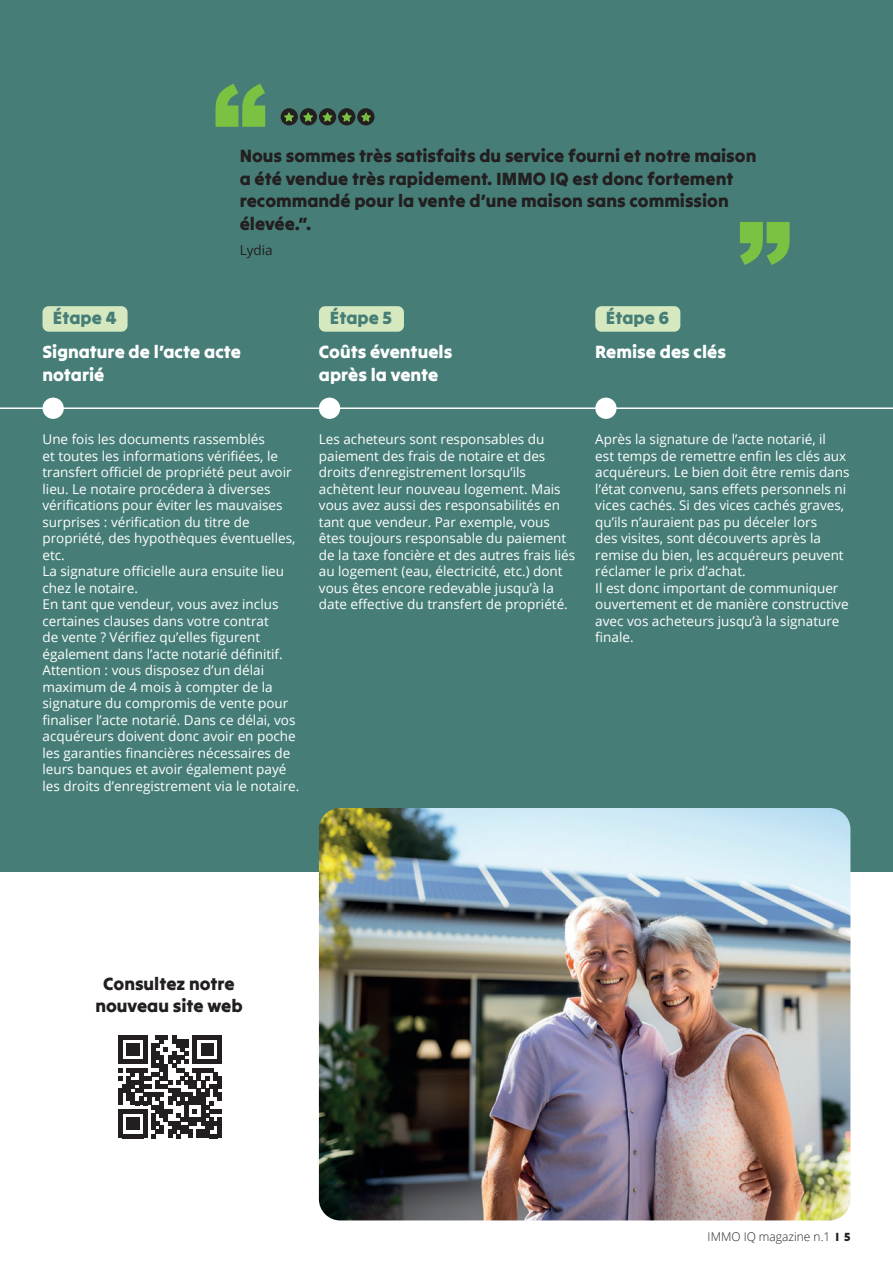
<style>
.page{position:relative;width:893px;height:1263px;background:#fff}
.page>*{position:absolute;margin:0;border:0;box-sizing:border-box;transform-origin:0 0}
.t1{font:900 108px "Arial";color:#7bc142}
.quote_12pt{font:18px/22.5px "Tilt Warp";color:#231f20;text-align:center}
.titel_groen_12pt{font:18px/22.5px "Tilt Warp";color:#fff}
.titel_groen_12pt-2{font:18px "Tilt Warp";color:#467e77}
.body_zwart{font:13.5px/16.5px "Open Sans";color:#fff}
.body_zwart-2{font:13.5px "Open Sans";color:#231f20}
.t2{font:300 12px "Open Sans";color:#231f20}
.s1{font-family:"Tilt Warp";font-weight:400}
</style>
<div class="page">
<div style="left:0;top:0;width:893px;height:872px;background:#467e77"></div>
<hr style="left:0;top:407px;width:893px;height:2px;background:#fff">
<div style="left:43px;top:306px;width:85px;height:26px;background:#d5e8c0;border-radius:6px"></div>
<div style="left:43px;top:398px;width:21px;height:21px;background:#fff;border-radius:50%"></div>
<div style="left:319px;top:306px;width:85px;height:26px;background:#d5e8c0;border-radius:6px"></div>
<div style="left:319px;top:398px;width:21px;height:21px;background:#fff;border-radius:50%"></div>
<div style="left:595px;top:306px;width:85px;height:26px;background:#d5e8c0;border-radius:6px"></div>
<div style="left:595px;top:398px;width:22px;height:21px;background:#fff;border-radius:50%"></div>
<img style="left:319px;top:808px;width:531px;height:412px">
<svg style="left:119px;top:1035px;width:103px;height:103px"></svg>
<div style="left:217px;top:1117px;width:5px;height:13px;background:#231f20"></div>
<div style="left:217px;top:1130px;width:5px;height:8px;background:#231f20"></div>
<div style="left:281px;top:108px;width:17px;height:17px;background:#231f20;border-radius:50%"></div>
<div style="left:300px;top:108px;width:17px;height:17px;background:#231f20;border-radius:50%"></div>
<div style="left:319px;top:108px;width:17px;height:17px;background:#231f20;border-radius:50%"></div>
<div style="left:338px;top:108px;width:17px;height:17px;background:#231f20;border-radius:50%"></div>
<div style="left:357px;top:108px;width:18px;height:17px;background:#231f20;border-radius:50%"></div>
<svg style="left:284px;top:112px;width:10px;height:10px"></svg>
<svg style="left:303px;top:112px;width:10px;height:10px"></svg>
<svg style="left:322px;top:112px;width:10px;height:10px"></svg>
<svg style="left:342px;top:112px;width:10px;height:10px"></svg>
<svg style="left:361px;top:112px;width:10px;height:10px"></svg>
<p class="t1" style="left:213px;top:45px;width:55px">“</p>
<p class="quote_12pt" style="left:240px;top:144px;width:518px;text-align:left">Nous sommes très satisfaits du service fourni et notre maison a été vendue très rapidement. IMMO IQ est donc fortement recommandé pour la vente d’une maison sans commission élevée.”.</p>
<p class="body_zwart-2" style="left:240px;top:241px;width:35px">Lydia</p>
<p class="t1" style="left:792px;top:303px;width:56px;rotate:-180deg">“</p>
<p class="titel_groen_12pt-2" style="left:53px;top:303px;width:65px">Étape 4</p>
<p class="titel_groen_12pt" style="left:43px;top:340px;width:200px">Signature de l’acte acte notarié</p>
<p class="body_zwart" style="left:43px;top:431px;width:254px">Une fois les documents rassemblés<br>et toutes les informations vérifiées, le transfert officiel de propriété peut avoir lieu. Le notaire procédera à diverses vérifications pour éviter les mauvaises surprises : vérification du titre de propriété, des hypothèques éventuelles, etc.</p>
<p class="body_zwart" style="left:43px;top:563px;width:243px">La signature officielle aura ensuite lieu chez le notaire.</p>
<p class="body_zwart" style="left:43px;top:596px;width:242px">En tant que vendeur, vous avez inclus certaines clauses dans votre contrat de vente ? Vérifiez qu’elles figurent également dans l’acte notarié définitif.</p>
<p class="body_zwart" style="left:43px;top:662px;width:258px">Attention : vous disposez d’un délai maximum de 4 mois à compter de la signature du compromis de vente pour finaliser l’acte notarié. Dans ce délai, vos acquéreurs doivent donc avoir en poche les garanties financières nécessaires de leurs banques et avoir également payé les droits d’enregistrement via le notaire.</p>
<p class="titel_groen_12pt-2" style="left:330px;top:303px;width:64px">Étape 5</p>
<p class="titel_groen_12pt" style="left:319px;top:340px;width:135px">Coûts éventuels</p>
<p class="titel_groen_12pt" style="left:319px;top:362px;width:121px">après la vente</p>
<p class="body_zwart" style="left:319px;top:431px;width:258px">Les acheteurs sont responsables du paiement des frais de notaire et des droits d’enregistrement lorsqu’ils achètent leur nouveau logement. Mais vous avez aussi des responsabilités en tant que vendeur. Par exemple, vous êtes toujours responsable du paiement de la taxe foncière et des autres frais liés au logement (eau, électricité, etc.) dont vous êtes encore redevable jusqu’à la date effective du transfert de propriété.</p>
<p class="titel_groen_12pt-2" style="left:606px;top:303px;width:64px">Étape 6</p>
<p class="titel_groen_12pt" style="left:595px;top:340px;width:132px">Remise des clés</p>
<p class="body_zwart" style="left:595px;top:431px;width:256px">Après la signature de l’acte notarié, il<br>est temps de remettre enfin les clés aux acquéreurs. Le bien doit être remis dans l’état convenu, sans effets personnels ni vices cachés. Si des vices cachés graves, qu’ils n’auraient pas pu déceler lors<br>des visites, sont découverts après la remise du bien, les acquéreurs peuvent réclamer le prix d’achat.</p>
<p class="body_zwart" style="left:595px;top:579px;width:255px">Il est donc important de communiquer ouvertement et de manière constructive avec vos acheteurs jusqu’à la signature finale.</p>
<p class="quote_12pt" style="left:95px;top:971px;width:149px">Consultez notre nouveau site web</p>
<p class="t2" style="left:708px;top:1228px;width:144px">IMMO IQ magazine n.1 <span class="s1">I 5</span></p>
</div>
